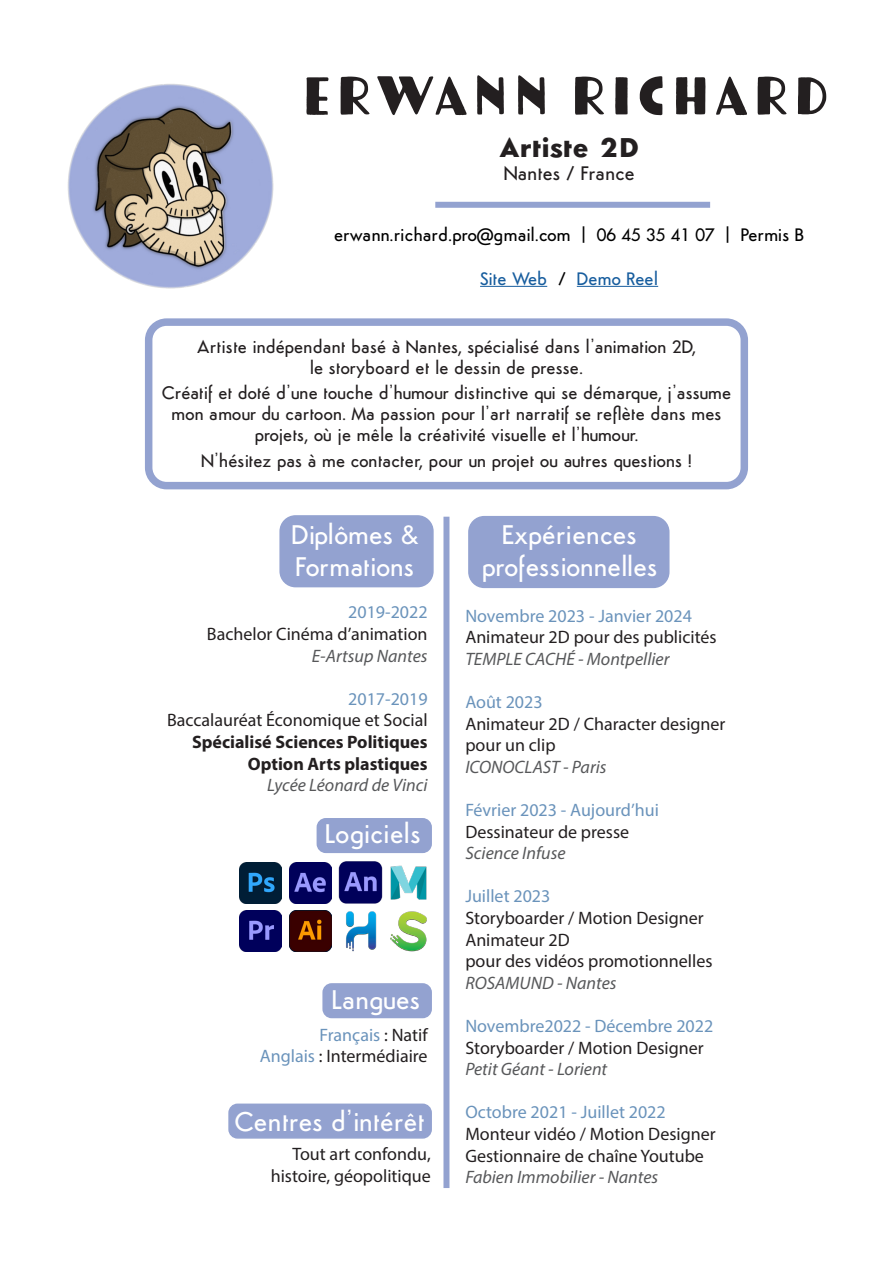
<style>
.page{position:relative;width:893px;height:1263px;background:#fff}
.page>*{position:absolute;margin:0;border:0;box-sizing:border-box;transform-origin:0 0}
.t1{font:55.05px "Tomarik Display";color:#231f20}
.t2{font:700 27px "Semplicita";color:#231f20}
.t3{font:500 26.85px "Semplicita";color:#fff}
.t4{font:500 26.85px "Semplicita";letter-spacing:-.025em;color:#fff}
.t5{font:500 19.5px "Semplicita";color:#231f20}
.t6{font:18px "Myriad Pro";color:#231f20}
.t7{font:500 18px/21px "Semplicita";color:#231f20;text-align:center}
.t8{font:18px "Myriad Pro";color:#6a93bb}
.t9{font:italic 18px "Myriad Pro";color:#57585a}
.t10{font:700 18px "Myriad Pro";color:#231f20}
.t11{font:500 18px "Semplicita";color:#000}
.t12{font:500 18px "Semplicita";color:#175d9e}
.s1{color:#000}
.s2{color:#231f20}
.s3{color:#6a93bb}
</style>
<div class="page">
<div style="left:469px;top:517px;width:200px;height:70px;background:#93a2d0;border-radius:15px"></div>
<div style="left:468px;top:516px;width:201px;height:72px;border:2px solid #93a2d0;border-radius:15px"></div>
<div style="left:280px;top:516px;width:153px;height:71px;background:#93a2d0;border-radius:15px"></div>
<div style="left:279px;top:515px;width:155px;height:72px;border:2px solid #93a2d0;border-radius:15px"></div>
<div style="left:229px;top:1104px;width:202px;height:34px;background:#93a2d0;border-radius:9px"></div>
<div style="left:228px;top:1103px;width:204px;height:35px;border:2px solid #93a2d0;border-radius:9px"></div>
<div style="left:317px;top:819px;width:114px;height:33px;background:#93a2d0;border-radius:9px"></div>
<div style="left:317px;top:818px;width:115px;height:35px;border:2px solid #93a2d0;border-radius:9px"></div>
<div style="left:323px;top:984px;width:108px;height:33px;background:#93a2d0;border-radius:9px"></div>
<div style="left:322px;top:983px;width:110px;height:35px;border:2px solid #93a2d0;border-radius:9px"></div>
<hr style="left:480px;top:286px;width:67px;height:1px;background:#175d9e">
<hr style="left:577px;top:286px;width:81px;height:1px;background:#175d9e">
<img style="left:289px;top:910px;width:43px;height:41px">
<img style="left:390px;top:865px;width:37px;height:35px">
<img style="left:346px;top:911px;width:31px;height:40px">
<img style="left:289px;top:862px;width:43px;height:41px">
<img style="left:239px;top:862px;width:43px;height:41px">
<img style="left:390px;top:911px;width:37px;height:40px">
<img style="left:239px;top:910px;width:43px;height:41px">
<div style="left:443px;top:517px;width:6px;height:671px;background:#93a2d0"></div>
<div style="left:435px;top:202px;width:275px;height:6px;background:#93a2d0"></div>
<img style="left:67px;top:84px;width:207px;height:205px">
<img style="left:339px;top:861px;width:44px;height:43px">
<div style="left:145px;top:318px;width:603px;height:171px;border:8px solid #93a2d0;border-radius:18px"></div>
<p class="t1" style="left:299px;top:49px;width:533px">ERWANN RICHARD</p>
<p class="t2" style="left:499px;top:129px;width:141px">Artiste 2D</p>
<p class="t5" style="left:504px;top:161px;width:132px">Nantes / France</p>
<p class="t11" style="left:334px;top:223px;width:472px">erwann.richard.pro@gmail.com | 06 45 35 41 07 | Permis B</p>
<p class="t12" style="left:480px;top:267px;width:180px">Site Web <span class="s1">/</span> Demo Reel</p>
<p class="t7" style="left:197px;top:335px;width:501px">Artiste indépendant basé à Nantes, spécialisé dans l’animation 2D,</p>
<p class="t7" style="left:310px;top:356px;width:275px">le storyboard et le dessin de presse.</p>
<p class="t7" style="left:162px;top:382px;width:571px">Créatif et doté d’une touche d’humour distinctive qui se démarque, j’assume mon amour du cartoon. Ma passion pour l’art narratif se reflète dans mes projets, où je mêle la créativité visuelle et l’humour.</p>
<p class="t7" style="left:201px;top:449px;width:492px">N’hésitez pas à me contacter, pour un projet ou autres questions !</p>
<p class="t3" style="left:291px;top:517px;width:129px">Diplômes &amp;</p>
<p class="t4" style="left:296px;top:549px;width:120px">Formations</p>
<p class="t8" style="left:348px;top:601px;width:81px">2019-2022</p>
<p class="t6" style="left:207px;top:623px;width:222px">Bachelor Cinéma d’animation</p>
<p class="t9" style="left:312px;top:644px;width:117px">E-Artsup Nantes</p>
<p class="t8" style="left:348px;top:688px;width:81px">2017-2019</p>
<p class="t6" style="left:167px;top:709px;width:262px">Baccalauréat Économique et Social</p>
<p class="t10" style="left:192px;top:730px;width:237px">Spécialisé Sciences Politiques</p>
<p class="t10" style="left:248px;top:752px;width:181px">Option Arts plastiques</p>
<p class="t9" style="left:267px;top:774px;width:162px">Lycée Léonard de Vinci</p>
<p class="t3" style="left:325px;top:817px;width:97px">Logiciels</p>
<p class="t3" style="left:332px;top:982px;width:90px">Langues</p>
<p class="t8" style="left:320px;top:1023px;width:110px">Français <span class="s2">: Natif</span></p>
<p class="t6" style="left:260px;top:1045px;width:169px"><span class="s3">Anglais</span> : Intermédiaire</p>
<p class="t3" style="left:234px;top:1104px;width:192px">Centres d’intérêt</p>
<p class="t6" style="left:292px;top:1143px;width:140px">Tout art confondu,</p>
<p class="t6" style="left:271px;top:1165px;width:162px">histoire, géopolitique</p>
<p class="t3" style="left:502px;top:517px;width:137px">Expériences</p>
<p class="t3" style="left:481px;top:549px;width:178px">professionnelles</p>
<p class="t8" style="left:465px;top:604px;width:228px">Novembre 2023 - Janvier 2024</p>
<p class="t6" style="left:465px;top:626px;width:253px">Animateur 2D pour des publicités</p>
<p class="t9" style="left:465px;top:648px;width:206px">TEMPLE CACHÉ - Montpellier</p>
<p class="t8" style="left:465px;top:691px;width:79px">Août 2023</p>
<p class="t6" style="left:465px;top:712px;width:262px">Animateur 2D / Character designer</p>
<p class="t6" style="left:465px;top:734px;width:92px">pour un clip</p>
<p class="t9" style="left:465px;top:756px;width:143px">ICONOCLAST - Paris</p>
<p class="t8" style="left:465px;top:799px;width:195px">Février 2023 - Aujourd’hui</p>
<p class="t6" style="left:465px;top:820px;width:165px">Dessinateur de presse</p>
<p class="t9" style="left:465px;top:842px;width:102px">Science Infuse</p>
<p class="t8" style="left:465px;top:885px;width:87px">Juillet 2023</p>
<p class="t6" style="left:465px;top:907px;width:240px">Storyboarder / Motion Designer</p>
<p class="t6" style="left:465px;top:928px;width:106px">Animateur 2D</p>
<p class="t6" style="left:465px;top:950px;width:249px">pour des vidéos promotionnelles</p>
<p class="t9" style="left:465px;top:972px;width:153px">ROSAMUND - Nantes</p>
<p class="t8" style="left:465px;top:1015px;width:249px">Novembre2022 - Décembre 2022</p>
<p class="t6" style="left:465px;top:1036px;width:240px">Storyboarder / Motion Designer</p>
<p class="t9" style="left:465px;top:1058px;width:143px">Petit Géant - Lorient</p>
<p class="t8" style="left:465px;top:1101px;width:202px">Octobre 2021 - Juillet 2022</p>
<p class="t6" style="left:465px;top:1123px;width:252px">Monteur vidéo / Motion Designer</p>
<p class="t6" style="left:465px;top:1144px;width:240px">Gestionnaire de chaîne Youtube</p>
<p class="t9" style="left:465px;top:1166px;width:194px">Fabien Immobilier - Nantes</p>
</div>
